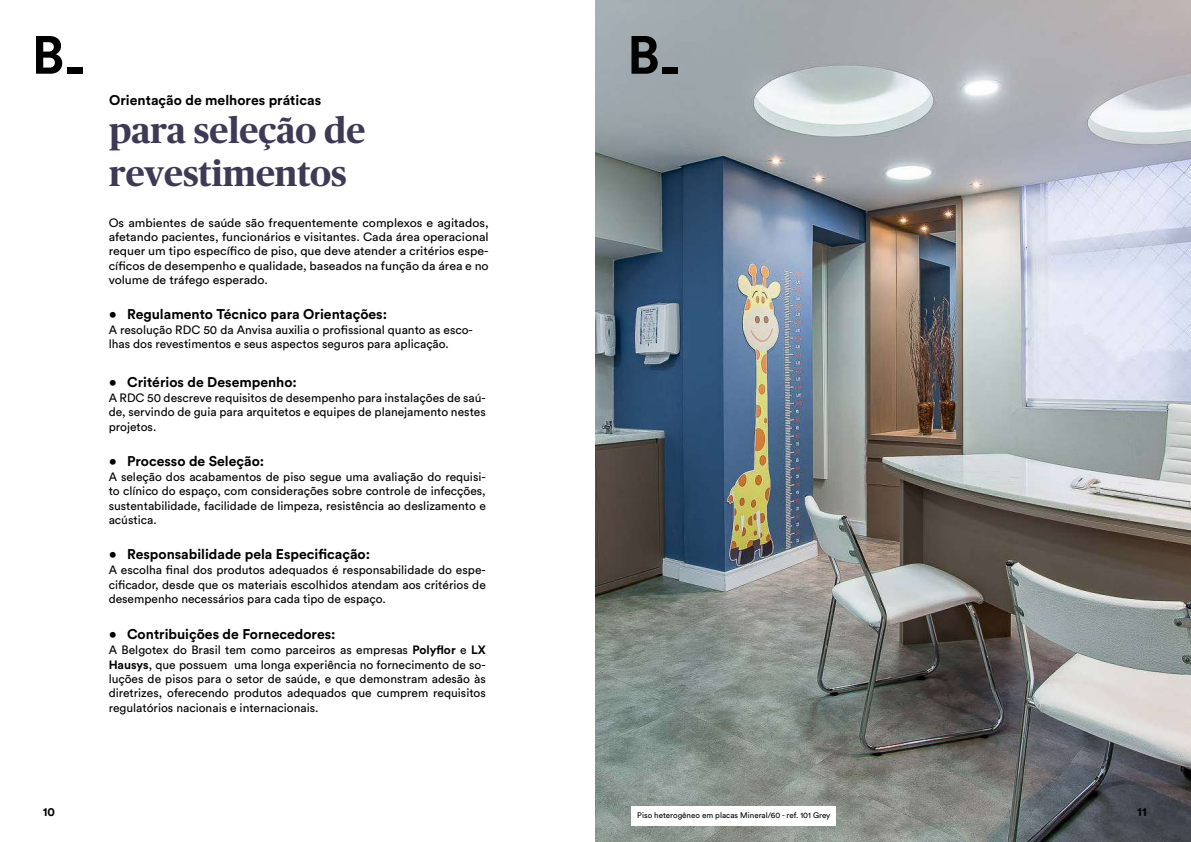
<style>
.page{position:relative;width:1191px;height:842px;background:#fff}
.page>*{position:absolute;margin:0;border:0;box-sizing:border-box;transform-origin:0 0}
.t1{font:700 36px/43.2px "Publico Headline";color:#3e3a56}
.t2{font:700 14px "Circular Std";color:#000}
.t3{font:12px/14.4px "Circular Std";color:#000;text-align:justify}
.t4{font:700 12px "Circular Std";color:#000}
.t5{font:8px "Circular Std";color:#000}
.s1{font-weight:700}
</style>
<div class="page">
<img style="left:595px;top:0;width:596px;height:842px">
<div style="left:631px;top:806px;width:205px;height:20px;background:#fff"></div>
<svg style="left:631px;top:36px;width:26px;height:38px"></svg>
<div style="left:662px;top:68px;width:16px;height:6px;background:#000"></div>
<svg style="left:36px;top:36px;width:26px;height:38px"></svg>
<div style="left:67px;top:68px;width:15px;height:6px;background:#000"></div>
<p class="t2" style="left:109px;top:91px;width:213px">Orientação de melhores práticas</p>
<h1 class="t1" style="left:109px;top:107px;width:258px">para seleção de revestimentos</h1>
<p class="t3" style="left:109px;top:215px;width:381px">Os ambientes de saúde são frequentemente complexos e agitados, afetando pacientes, funcionários e visitantes. Cada área operacional requer um tipo específico de piso, que deve atender a critérios espe&shy;cíficos de desempenho e qualidade, baseados na função da área e no volume de tráfego esperado.</p>
<p class="t2" style="left:109px;top:305px;width:279px">• Regulamento Técnico para Orientações:</p>
<p class="t3" style="left:109px;top:322px;width:366px">A resolução RDC 50 da Anvisa auxilia o profissional quanto as esco&shy;lhas dos revestimentos e seus aspectos seguros para aplicação.</p>
<p class="t2" style="left:109px;top:373px;width:189px">• Critérios de Desempenho:</p>
<p class="t3" style="left:109px;top:390px;width:379px">A RDC 50 descreve requisitos de desempenho para instalações de saú&shy;de, servindo de guia para arquitetos e equipes de planejamento nestes projetos.</p>
<p class="t2" style="left:109px;top:452px;width:156px">• Processo de Seleção:</p>
<p class="t3" style="left:109px;top:469px;width:379px">A seleção dos acabamentos de piso segue uma avaliação do requisi&shy;to clínico do espaço, com considerações sobre controle de infecções, sustentabilidade, facilidade de limpeza, resistência ao deslizamento e acústica.</p>
<p class="t2" style="left:109px;top:545px;width:262px">• Responsabilidade pela Especificação:</p>
<p class="t3" style="left:109px;top:563px;width:379px">A escolha final dos produtos adequados é responsabilidade do espe&shy;cificador, desde que os materiais escolhidos atendam aos critérios de desempenho necessários para cada tipo de espaço.</p>
<p class="t2" style="left:109px;top:625px;width:228px">• Contribuições de Fornecedores:</p>
<p class="t3" style="left:109px;top:643px;width:379px">A Belgotex do Brasil tem como parceiros as empresas <span class="s1">Polyflor</span> e <span class="s1">LX Hausys</span>, que possuem uma longa experiência no fornecimento de so&shy;luções de pisos para o setor de saúde, e que demonstram adesão às diretrizes, oferecendo produtos adequados que cumprem requisitos regulatórios nacionais e internacionais.</p>
<p class="t4" style="left:43px;top:804px;width:14px">10</p>
<p class="t4" style="left:1137px;top:804px;width:11px">11</p>
<p class="t5" style="left:637px;top:811px;width:195px">Piso heterogêneo em placas Mineral/60 - ref. 101 Grey</p>
</div>
